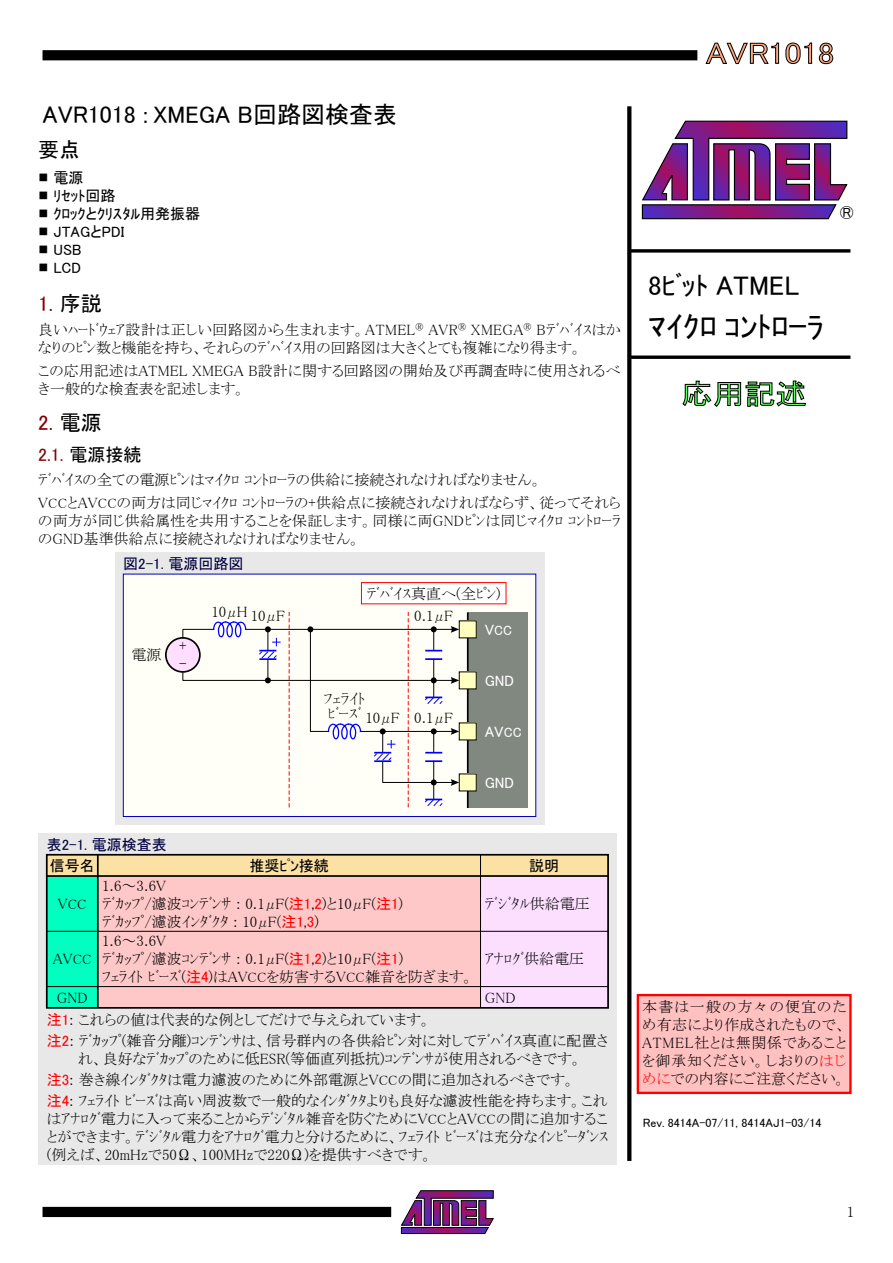
<style>
.page{position:relative;width:893px;height:1263px;background:#fff}
.page>*{position:absolute;margin:0;border:0;box-sizing:border-box;transform-origin:0 0}
.t1{font:30px "MS P Gothic";color:#000}
.t2{font:30px "MS P Gothic";color:#ffa880;scale:1.1 1}
.t3{font:28.5px "MS P Gothic";color:#60ff60;scale:1.1 1}
.t4{font:27px "MS P Gothic";color:#000}
.t5{font:24px "MS P Gothic";color:#000}
.t6{font:21px "MS P Gothic";color:#800000}
.t7{font:21px "MS P Gothic";color:#000}
.t8{font:18px "MS P Gothic";color:#800000}
.t9{font:15px/18px "MS P Mincho";color:#000}
.t10{font:15px "MS P Gothic";color:#000}
.t11{font:15px "MS P Gothic";color:#000040}
.t12{font:15px "MS P Gothic";color:#fff}
.t13{font:13.5px "MS P Mincho";color:#000}
.t14{font:13.5px "MS P Gothic";color:#fff}
.t15{font:12px "MS P Gothic";color:#000}
.s1{font-size:10.5px}
.s2{color:#000}
.s3{font-size:13.5px}
.s4{font-size:15px}
.s5{font-family:"MS P Gothic";color:#f00}
.s6{font-family:"MS P Gothic"}
.s7{color:#f00}
</style>
<div class="page">
<svg style="left:641px;top:120px;width:207px;height:100px"></svg>
<svg style="left:631px;top:355px;width:219px;height:4px"></svg>
<svg style="left:631px;top:249px;width:219px;height:4px"></svg>
<svg style="left:627px;top:106px;width:4px;height:1055px;background:#0e0e0e"></svg>
<svg style="left:682px;top:381px;width:124px;height:26px"></svg>
<svg style="left:401px;top:1190px;width:93px;height:44px"></svg>
<div style="left:43px;top:1207px;width:348px;height:10px;background:#000"></div>
<div style="left:43px;top:50px;width:654px;height:10px;background:#000"></div>
<svg style="left:706px;top:43px;width:73px;height:21px"></svg>
<svg style="left:785px;top:43px;width:27px;height:21px"></svg>
<svg style="left:819px;top:43px;width:14px;height:21px"></svg>
<div style="left:638px;top:995px;width:212px;height:98px;background:#ffc0c0"></div>
<div style="left:637px;top:994px;width:215px;height:100px;border:2px solid #f00"></div>
<div style="left:38px;top:833px;width:579px;height:332px;background:#e8e8e8"></div>
<div style="left:480px;top:876px;width:128px;height:132px;background:#fcdeff"></div>
<div style="left:98px;top:876px;width:382px;height:132px;background:#ffc8c8"></div>
<div style="left:47px;top:876px;width:51px;height:132px;background:#00ffc0"></div>
<div style="left:47px;top:855px;width:561px;height:21px;background:#fce1a4"></div>
<div style="left:46px;top:854px;width:563px;height:155px;border:2px solid #000"></div>
<hr style="left:97px;top:855px;width:2px;height:153px;background:#000">
<hr style="left:480px;top:855px;width:1px;height:153px;background:#000">
<hr style="left:47px;top:875px;width:561px;height:2px;background:#000">
<hr style="left:47px;top:931px;width:561px;height:1px;background:#000">
<hr style="left:47px;top:986px;width:561px;height:1px;background:#000">
<div style="left:115px;top:553px;width:429px;height:272px;background:#e8e8e8"></div>
<div style="left:123px;top:574px;width:413px;height:242px;background:#fffff7"></div>
<div style="left:123px;top:574px;width:413px;height:243px;border:1px solid #0000c0"></div>
<div style="left:166px;top:638px;width:34px;height:34px;background:#ffdeff;border-radius:50%"></div>
<div style="left:165px;top:637px;width:36px;height:36px;border:2px solid #000;border-radius:50%"></div>
<div style="left:468px;top:612px;width:59px;height:196px;background:#808880"></div>
<hr style="left:467px;top:612px;width:2px;height:196px;background:#000">
<div style="left:459px;top:621px;width:17px;height:17px;background:#ffffc0"></div>
<div style="left:459px;top:672px;width:17px;height:17px;background:#ffffc0"></div>
<div style="left:459px;top:723px;width:17px;height:17px;background:#ffffc0"></div>
<div style="left:459px;top:774px;width:17px;height:17px;background:#ffffc0"></div>
<div style="left:361px;top:583px;width:145px;height:21px;background:#fff"></div>
<div style="left:361px;top:582px;width:145px;height:22px;border:1px solid #f00"></div>
<svg style="left:182px;top:612px;width:277px;height:196px"></svg>
<h3 class="t5" style="left:43px;top:103px;width:356px">AVR1018 : XMEGA B回路図検査表</h3>
<h3 class="t7" style="left:38px;top:139px;width:44px">要点</h3>
<p class="t10" style="left:38px;top:170px;width:47px"><span class="s1">■</span> 電源</p>
<p class="t10" style="left:38px;top:188px;width:79px"><span class="s1">■</span> ﾘｾｯﾄ回路</p>
<p class="t10" style="left:38px;top:206px;width:163px"><span class="s1">■</span> ｸﾛｯｸとｸﾘｽﾀﾙ用発振器</p>
<p class="t10" style="left:38px;top:224px;width:88px"><span class="s1">■</span> JTAGとPDI</p>
<p class="t10" style="left:38px;top:242px;width:45px"><span class="s1">■</span> USB</p>
<p class="t10" style="left:38px;top:260px;width:45px"><span class="s1">■</span> LCD</p>
<h3 class="t6" style="left:38px;top:293px;width:65px">1. <span class="s2">序説</span></h3>
<p class="t9" style="left:38px;top:321px;width:584px">良いﾊｰﾄﾞｳｪｱ設計は正しい回路図から生まれます。ATMEL<sup>®</sup> AVR<sup>®</sup> XMEGA<sup>®</sup> Bﾃﾞﾊﾞｲｽはかなりのﾋﾟﾝ数と機能を持ち、それらのﾃﾞﾊﾞｲｽ用の回路図は大きくとても複雑になり得ます。</p>
<p class="t9" style="left:38px;top:362px;width:584px">この応用記述はATMEL XMEGA B設計に関する回路図の開始及び再調査時に使用されるべき一般的な検査表を記述します。</p>
<h3 class="t6" style="left:38px;top:412px;width:65px">2. <span class="s2">電源</span></h3>
<p class="t8" style="left:38px;top:446px;width:105px">2.1. <span class="s2">電源接続</span></p>
<p class="t9" style="left:38px;top:469px;width:584px;line-height:22.5px">ﾃﾞﾊﾞｲｽの全ての電源ﾋﾟﾝはﾏｲｸﾛ ｺﾝﾄﾛｰﾗの供給に接続されなければなりません。<br>V<span class="s3">CC</span>とAV<span class="s3">CC</span>の両方は同じﾏｲｸﾛ ｺﾝﾄﾛｰﾗの+供給点に接続されなければならず、従ってそれら</p>
<p class="t9" style="left:38px;top:512px;width:584px">の両方が同じ供給属性を共用することを保証します。同様に両GNDﾋﾟﾝは同じﾏｲｸﾛ ｺﾝﾄﾛｰﾗのGND基準供給点に接続されなければなりません。</p>
<p class="t11" style="left:123px;top:556px;width:122px">図2-1. 電源回路図</p>
<p class="t9" style="left:367px;top:584px;width:135px">ﾃﾞﾊﾞｲｽ真直へ(全ﾋﾟﾝ)</p>
<p class="t9" style="left:132px;top:646px;width:32px">電源</p>
<p class="t9" style="left:179px;top:637px;width:9px">+ -</p>
<p class="t9" style="left:211px;top:602px;width:38px">10μH</p>
<p class="t9" style="left:251px;top:606px;width:36px">10μF</p>
<p class="t9" style="left:414px;top:606px;width:41px">0.1μF</p>
<p class="t9" style="left:324px;top:691px;width:43px;line-height:15px">ﾌｪﾗｲﾄﾋﾞｰｽﾞ</p>
<p class="t9" style="left:365px;top:708px;width:36px">10μF</p>
<p class="t9" style="left:414px;top:708px;width:41px">0.1μF</p>
<p class="t14" style="left:485px;top:623px;width:29px"><span class="s4">V</span>CC</p>
<p class="t12" style="left:485px;top:673px;width:31px">GND</p>
<p class="t12" style="left:485px;top:724px;width:38px">AV<span class="s3">CC</span></p>
<p class="t12" style="left:485px;top:775px;width:31px">GND</p>
<p class="t11" style="left:47px;top:837px;width:122px">表2-1. 電源検査表</p>
<p class="t10" style="left:50px;top:858px;width:46px">信号名</p>
<p class="t10" style="left:249px;top:858px;width:81px">推奨ﾋﾟﾝ接続</p>
<p class="t10" style="left:529px;top:858px;width:31px">説明</p>
<p class="t13" style="left:58px;top:897px;width:30px"><span class="s4">V</span>CC</p>
<p class="t9" style="left:102px;top:877px;width:303px">1.6～3.6V<br>ﾃﾞｶｯﾌﾟ/濾波ｺﾝﾃﾞﾝｻ : 0.1μF(<span class="s5">注1</span><span class="s6">,</span><span class="s5">2</span>)と10μF(<span class="s5">注1</span>)ﾃﾞｶｯﾌﾟ/濾波ｲﾝﾀﾞｸﾀ : 10μF(<span class="s5">注1</span><span class="s6">,</span><span class="s5">3</span>)</p>
<p class="t9" style="left:485px;top:895px;width:107px">ﾃﾞｼﾞﾀﾙ供給電圧</p>
<p class="t9" style="left:53px;top:950px;width:40px">AV<span class="s3">CC</span></p>
<p class="t9" style="left:102px;top:932px;width:373px">1.6～3.6V<br>ﾃﾞｶｯﾌﾟ/濾波ｺﾝﾃﾞﾝｻ : 0.1μF(<span class="s5">注1</span><span class="s6">,</span><span class="s5">2</span>)と10μF(<span class="s5">注1</span>)<br>ﾌｪﾗｲﾄ ﾋﾞｰｽﾞ(<span class="s5">注4</span>)はAV<span class="s3">CC</span>を妨害するV<span class="s3">CC</span>雑音を防ぎます。</p>
<p class="t9" style="left:485px;top:950px;width:101px">ｱﾅﾛｸﾞ供給電圧</p>
<p class="t9" style="left:57px;top:988px;width:32px">GND</p>
<p class="t9" style="left:485px;top:988px;width:32px">GND</p>
<p class="t9" style="left:47px;top:1009px;width:563px;line-height:21px"><span class="s5">注1</span>: これらの値は代表的な例としてだけで与えられています。<br><span class="s5">注2</span>: ﾃﾞｶｯﾌﾟ(雑音分離)ｺﾝﾃﾞﾝｻは、信号群内の各供給ﾋﾟﾝ対に対してﾃﾞﾊﾞｲｽ真直に配置さ</p>
<p class="t9" style="left:47px;top:1048px;width:562px;line-height:21px;text-indent:31px">れ、良好なﾃﾞｶｯﾌﾟのために低ESR(等価直列抵抗)ｺﾝﾃﾞﾝｻが使用されるべきです。<span class="s5">注3</span>: 巻き線ｲﾝﾀﾞｸﾀは電力濾波のために外部電源とV<span class="s3">CC</span>の間に追加されるべきです。<br><span class="s5">注4</span>: ﾌｪﾗｲﾄ ﾋﾞｰｽﾞは高い周波数で一般的なｲﾝﾀﾞｸﾀよりも良好な濾波性能を持ちます。これ</p>
<p class="t9" style="left:47px;top:1109px;width:563px;text-align:justify">はｱﾅﾛｸﾞ電力に入って来ることからﾃﾞｼﾞﾀﾙ雑音を防ぐためにV<span class="s3">CC</span>とAV<span class="s3">CC</span>の間に追加することができます。ﾃﾞｼﾞﾀﾙ電力をｱﾅﾛｸﾞ電力と分けるために、ﾌｪﾗｲﾄ ﾋﾞｰｽﾞは充分なｲﾝﾋﾟｰﾀﾞﾝｽ(例えば、20mHzで50Ω、100MHzで220Ω)を提供すべきです。</p>
<h1 class="t2" style="left:706px;top:38px;width:118px">AVR1018</h1>
<h3 class="t7" style="left:840px;top:202px;width:16px">®</h3>
<h3 class="t4" style="left:648px;top:271px;width:152px">8ﾋﾞｯﾄ ATMEL</h3>
<h1 class="t1" style="left:648px;top:311px;width:177px">ﾏｲｸﾛ ｺﾝﾄﾛｰﾗ</h1>
<h2 class="t3" style="left:681px;top:379px;width:116px">応用記述</h2>
<p class="t9" style="left:642px;top:998px;width:206px;text-align:justify">本書は一般の方々の便宜のため有志により作成されたもので、ATMEL社とは無関係であることを御承知ください。しおりの<span class="s7">はじめに</span>での内容にご注意ください。</p>
<p class="t15" style="left:643px;top:1116px;width:180px">Rev. 8414A-07/11, 8414AJ1-03/14</p>
<p class="t9" style="left:847px;top:1202px;width:9px">1</p>
</div>
